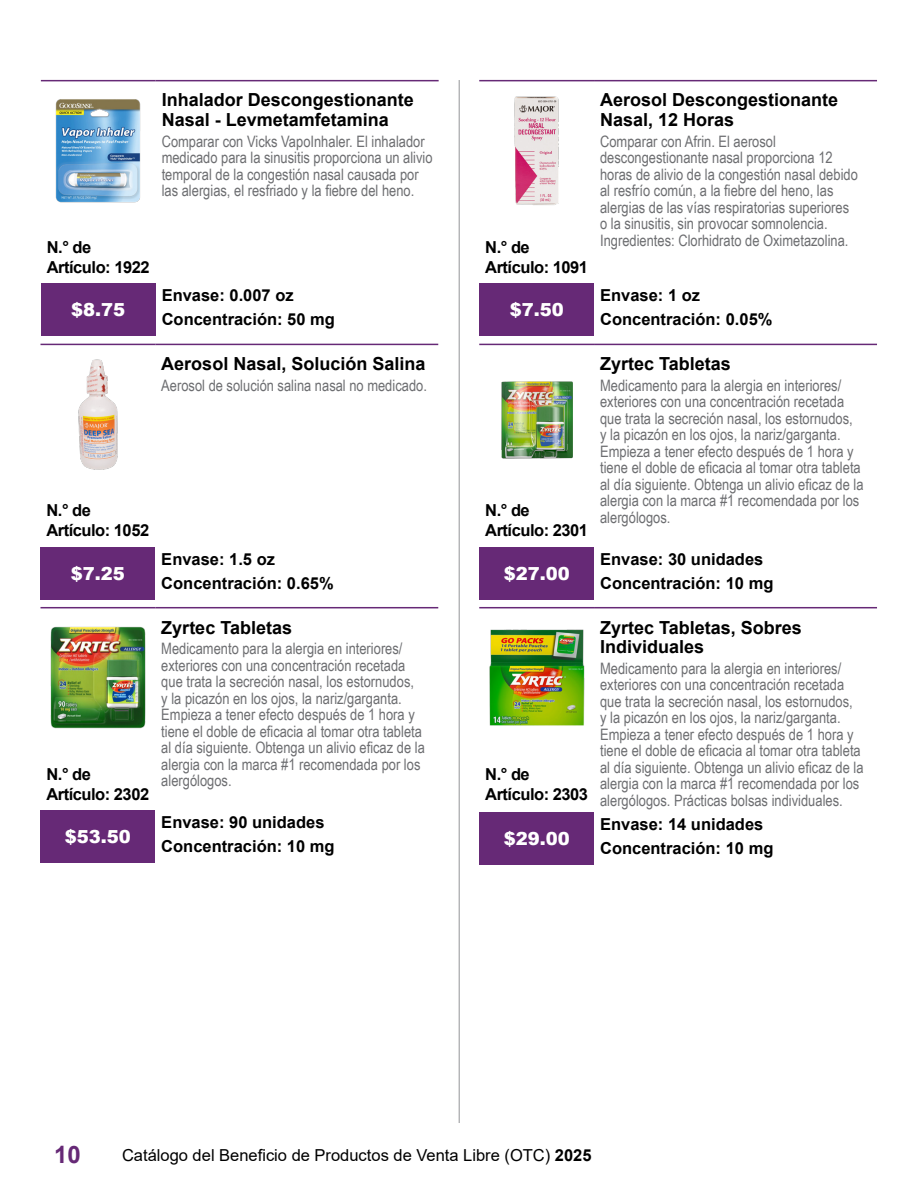
<style>
.page{position:relative;width:918px;height:1188px;background:#fff}
.page>*{position:absolute;margin:0;border:0;box-sizing:border-box;transform-origin:0 0}
.t1{font:700 24px "Arial";color:#662976}
.t2{font:700 18px/19.5px "Arial";color:#000}
.t3{font:900 18px "Arial";color:#fff}
.t4{font:700 16.5px "Arial";color:#000}
.t5{font:700 16.5px/19.8px "Arial";letter-spacing:-.03em;color:#000}
.t6{font:16.5px "Arial";color:#000}
.t7{font:15.75px/16.5px "Arial Narrow";color:#6d6e71}
.s1{font-weight:700}
</style>
<div class="page">
<hr style="left:459px;top:80px;width:1px;height:1043px;background:#939598">
<hr style="left:479px;top:80px;width:115px;height:1px;background:#662976">
<hr style="left:594px;top:80px;width:283px;height:1px;background:#662976">
<hr style="left:40px;top:344px;width:115px;height:1px;background:#662976">
<hr style="left:155px;top:344px;width:283px;height:1px;background:#662976">
<hr style="left:40px;top:607px;width:115px;height:1px;background:#662976">
<hr style="left:155px;top:607px;width:283px;height:1px;background:#662976">
<hr style="left:479px;top:344px;width:115px;height:1px;background:#662976">
<hr style="left:594px;top:344px;width:283px;height:1px;background:#662976">
<hr style="left:479px;top:607px;width:115px;height:1px;background:#662976">
<hr style="left:594px;top:607px;width:283px;height:1px;background:#662976">
<hr style="left:41px;top:80px;width:115px;height:1px;background:#662976">
<hr style="left:156px;top:80px;width:283px;height:1px;background:#662976">
<img style="left:55px;top:99px;width:86px;height:104px">
<div style="left:41px;top:283px;width:115px;height:53px;background:#662976"></div>
<img style="left:78px;top:359px;width:40px;height:111px">
<div style="left:41px;top:547px;width:114px;height:53px;background:#662976"></div>
<img style="left:50px;top:626px;width:96px;height:103px">
<div style="left:41px;top:810px;width:114px;height:53px;background:#662976"></div>
<img style="left:514px;top:96px;width:45px;height:109px">
<div style="left:479px;top:283px;width:115px;height:53px;background:#662976"></div>
<img style="left:501px;top:381px;width:72px;height:78px">
<div style="left:479px;top:547px;width:115px;height:52px;background:#662976"></div>
<img style="left:489px;top:629px;width:96px;height:97px">
<div style="left:479px;top:812px;width:115px;height:52px;background:#662976"></div>
<p class="t2" style="left:162px;top:91px;width:254px">Inhalador Descongestionante<br>Nasal - Levmetamfetamina</p>
<p class="t7" style="left:162px;top:132px;width:272px">Comparar con Vicks VapoInhaler. El inhalador medicado para la sinusitis proporciona un alivio temporal de la congestión nasal causada por las alergias, el resfriado y la fiebre del heno.</p>
<p class="t5" style="left:47px;top:237px;width:104px">N.° de<br>Artículo: 1922</p>
<p class="t3" style="left:71px;top:296px;width:56px">$8.75</p>
<p class="t4" style="left:162px;top:284px;width:134px">Envase: 0.007 oz</p>
<p class="t4" style="left:162px;top:308px;width:175px">Concentración: 50 mg</p>
<p class="t2" style="left:161px;top:354px;width:266px">Aerosol Nasal, Solución Salina</p>
<p class="t7" style="left:161px;top:377px;width:267px">Aerosol de solución salina nasal no medicado.</p>
<p class="t5" style="left:47px;top:501px;width:104px">N.° de<br>Artículo: 1052</p>
<p class="t3" style="left:71px;top:560px;width:56px">$7.25</p>
<p class="t5" style="left:47px;top:764px;width:104px">N.° de<br>Artículo: 2302</p>
<p class="t3" style="left:65px;top:823px;width:68px">$53.50</p>
<p class="t4" style="left:161px;top:547px;width:115px">Envase: 1.5 oz</p>
<p class="t4" style="left:161px;top:571px;width:174px">Concentración: 0.65%</p>
<p class="t2" style="left:161px;top:618px;width:132px">Zyrtec Tabletas</p>
<p class="t7" style="left:161px;top:640px;width:265px">Medicamento para la alergia en interiores/ exteriores con una concentración recetada que trata la secreción nasal, los estornudos,<br>y la picazón en los ojos, la nariz/garganta.<br>Empieza a tener efecto después de 1 hora y tiene el doble de eficacia al tomar otra tableta al día siguiente. Obtenga un alivio eficaz de la alergia con la marca #1 recomendada por los alergólogos.</p>
<p class="t4" style="left:161px;top:811px;width:165px">Envase: 90 unidades</p>
<p class="t4" style="left:161px;top:835px;width:175px">Concentración: 10 mg</p>
<p class="t5" style="left:485px;top:237px;width:104px">N.° de<br>Artículo: 1091</p>
<p class="t3" style="left:510px;top:296px;width:56px">$7.50</p>
<p class="t5" style="left:485px;top:501px;width:104px">N.° de<br>Artículo: 2301</p>
<p class="t3" style="left:504px;top:560px;width:68px">$27.00</p>
<p class="t5" style="left:485px;top:764px;width:104px">N.° de<br>Artículo: 2303</p>
<p class="t3" style="left:504px;top:825px;width:68px">$29.00</p>
<p class="t2" style="left:600px;top:91px;width:240px">Aerosol Descongestionante<br>Nasal, 12 Horas</p>
<p class="t7" style="left:600px;top:132px;width:259px">Comparar con Afrin. El aerosol descongestionante nasal proporciona 12 horas de alivio de la congestión nasal debido al resfrío común, a la fiebre del heno, las alergias de las vías respiratorias superiores o la sinusitis, sin provocar somnolencia.<br>Ingredientes: Clorhidrato de Oximetazolina.</p>
<p class="t4" style="left:600px;top:284px;width:101px">Envase: 1 oz</p>
<p class="t4" style="left:600px;top:308px;width:174px">Concentración: 0.05%</p>
<p class="t2" style="left:600px;top:354px;width:132px">Zyrtec Tabletas</p>
<p class="t7" style="left:600px;top:377px;width:265px">Medicamento para la alergia en interiores/ exteriores con una concentración recetada que trata la secreción nasal, los estornudos,<br>y la picazón en los ojos, la nariz/garganta.<br>Empieza a tener efecto después de 1 hora y tiene el doble de eficacia al tomar otra tableta al día siguiente. Obtenga un alivio eficaz de la alergia con la marca #1 recomendada por los alergólogos.</p>
<p class="t4" style="left:600px;top:547px;width:165px">Envase: 30 unidades</p>
<p class="t4" style="left:600px;top:571px;width:175px">Concentración: 10 mg</p>
<p class="t2" style="left:600px;top:618px;width:203px">Zyrtec Tabletas, Sobres<br>Individuales</p>
<p class="t7" style="left:600px;top:659px;width:265px">Medicamento para la alergia en interiores/ exteriores con una concentración recetada que trata la secreción nasal, los estornudos,<br>y la picazón en los ojos, la nariz/garganta.<br>Empieza a tener efecto después de 1 hora y tiene el doble de eficacia al tomar otra tableta al día siguiente. Obtenga un alivio eficaz de la alergia con la marca #1 recomendada por los alergólogos. Prácticas bolsas individuales.</p>
<p class="t4" style="left:600px;top:812px;width:165px">Envase: 14 unidades</p>
<p class="t4" style="left:600px;top:836px;width:175px">Concentración: 10 mg</p>
<h1 class="t1" style="left:54px;top:1138px;width:28px">10</h1>
<p class="t6" style="left:122px;top:1143px;width:471px">Catálogo del Beneficio de Productos de Venta Libre (OTC) <span class="s1">2025</span></p>
</div>
